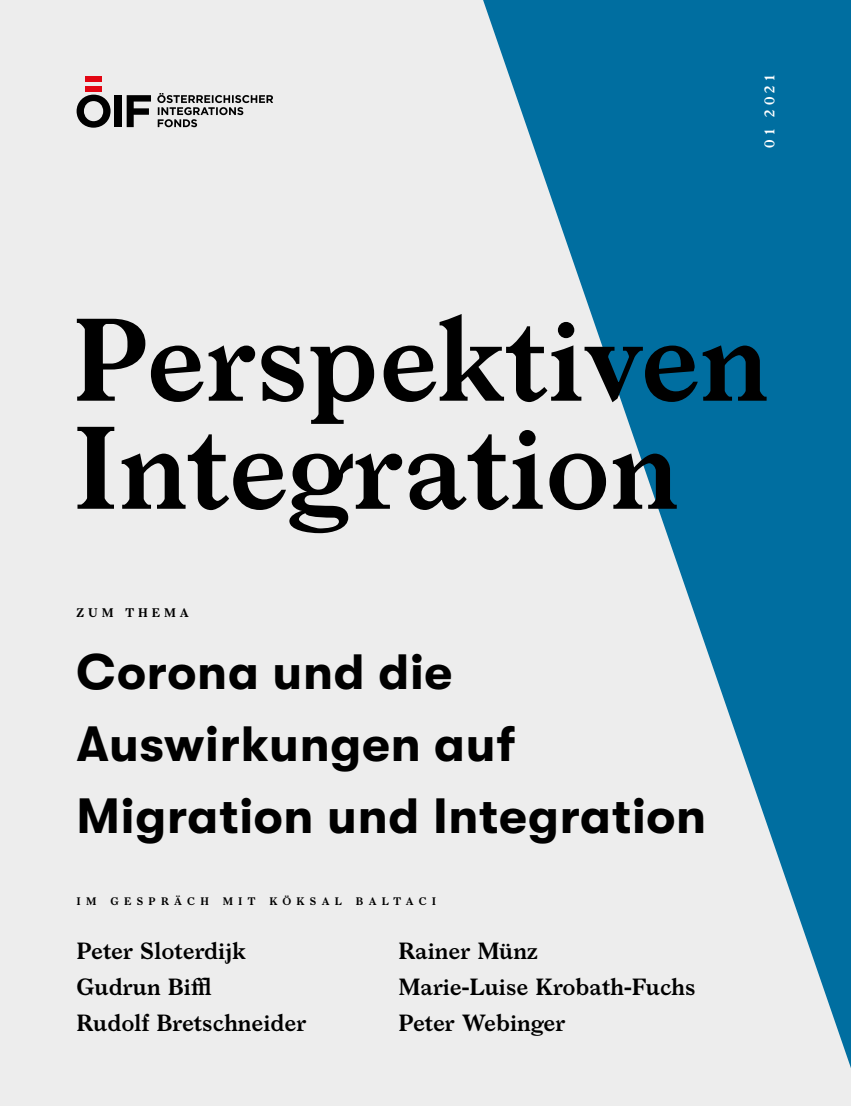
<style>
.page{position:relative;width:851px;height:1106px;background:#fff}
.page>*{position:absolute;margin:0;border:0;box-sizing:border-box;transform-origin:0 0}
.t1{font:600 112.5px/108px "Larish Neue";color:#000}
.t2{font:700 49.5px/72px "GT Walsheim";letter-spacing:.015em;color:#000}
.t3{font:600 22.5px/36px "Larish Neue";color:#000}
.t4{font:600 13.5px "Larish Neue";letter-spacing:.3em;color:#fff}
.t5{font:600 12px "Larish Neue";letter-spacing:.33em;color:#000}
.t6{font:600 10.5px "Larish Neue";letter-spacing:.5em;color:#000}
</style>
<div class="page">
<div style="left:0;top:23px;width:850px;height:1083px;background:#ededed"></div>
<div style="left:0;top:0;width:850px;height:1074px;background:#ededed"></div>
<svg style="left:483px;top:0;width:367px;height:1065px"></svg>
<svg style="left:77px;top:95px;width:33px;height:33px"></svg>
<div style="left:114px;top:95px;width:7px;height:32px;background:#000"></div>
<svg style="left:127px;top:95px;width:24px;height:32px"></svg>
<div style="left:85px;top:86px;width:17px;height:6px;background:#e30613"></div>
<div style="left:85px;top:77px;width:17px;height:5px;background:#e30613"></div>
<svg style="left:157px;top:93px;width:116px;height:34px"></svg>
<p class="t4" style="left:759px;top:148px;width:75px;rotate:-90deg">01 2021</p>
<h1 class="t1" style="left:72px;top:297px;width:697px">Perspektiven<br>Integration</h1>
<p class="t5" style="left:77px;top:603px;width:114px">ZUM THEMA</p>
<h2 class="t2" style="left:77px;top:635px;width:631px">Corona und die<br>Auswirkungen auf<br>Migration und Integration</h2>
<p class="t6" style="left:77px;top:893px;width:21px">I M</p>
<p class="t6" style="left:110px;top:893px;width:100px">GESPRÄCH</p>
<p class="t6" style="left:223px;top:893px;width:34px">MIT</p>
<p class="t6" style="left:269px;top:893px;width:74px">KÖKSAL</p>
<p class="t6" style="left:356px;top:893px;width:82px">BALTACI</p>
<p class="t3" style="left:77px;top:931px;width:231px">Peter Sloterdijk<br>Gudrun Biffl<br>Rudolf Bretschneider</p>
<p class="t3" style="left:398px;top:931px;width:299px">Rainer Münz<br>Marie-Luise Krobath-Fuchs<br>Peter Webinger</p>
</div>
